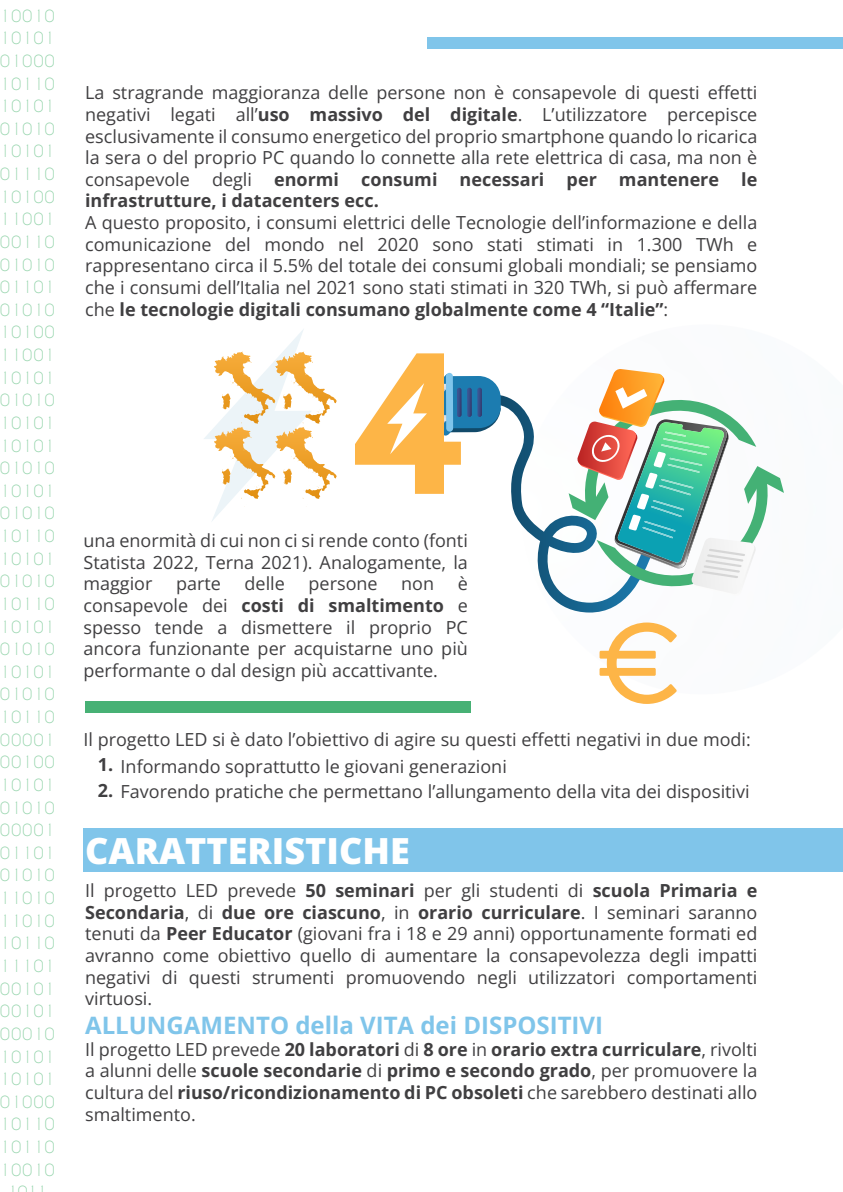
<style>
.page{position:relative;width:843px;height:1192px;background:#fff}
.page>*{position:absolute;margin:0;border:0;box-sizing:border-box;transform-origin:0 0}
.t1{font:112.2px "Acherus Grotesque";color:#fdb547}
.t2{font:800 36px "Open Sans";color:#fff}
.t3{font:700 24px "Open Sans";color:#80c5ea}
.t4{font:18px/21.6px "Open Sans";color:#403f41;text-align:justify}
.t5{font:700 18px "Open Sans";color:#403f41}
.t6{font:16px/22.6px "Caviar Dreams";letter-spacing:.085em;color:rgb(43 169 88/.5);text-align:center}
.s1{font-weight:700}
</style>
<div class="page">
<div style="left:83px;top:828px;width:759px;height:43px;background:#80c5ea"></div>
<svg style="left:204px;top:329px;width:132px;height:192px"></svg>
<svg style="left:355px;top:353px;width:428px;height:259px"></svg>
<div style="left:85px;top:701px;width:385px;height:11px;background:#47b175"></div>
<div style="left:427px;top:38px;width:415px;height:11px;background:#80c5ea"></div>
<p class="t6" style="left:0;top:6px;width:56px">10010<br>10101<br>01000<br>10110<br>10101<br>01010<br>10101<br>01110<br>10100<br>11001<br>00110<br>01010<br>01101<br>01010<br>10100<br>11001<br>10101<br>01010<br>10101<br>10101<br>01010<br>10101<br>01010<br>10110<br>10101<br>01010<br>10110<br>10101<br>01010<br>10101<br>01010<br>10110<br>00001<br>00100<br>10101<br>01010<br>00001<br>01101<br>01010<br>11010<br>11010<br>10110<br>11101<br>00101<br>00101<br>00010<br>10101<br>10101<br>01000<br>10110<br>10110<br>10010<br>1 11</p>
<p class="t4" style="left:85px;top:82px;width:673px">La stragrande maggioranza delle persone non è consapevole di questi effetti negativi legati all’<span class="s1">uso massivo del digitale</span>. L’utilizzatore percepisce esclusivamente il consumo energetico del proprio smartphone quando lo ricarica la sera o del proprio PC quando lo connette alla rete elettrica di casa, ma non è consapevole degli <span class="s1">enormi consumi necessari per mantenere le infrastrutture, i datacenters ecc.</span></p>
<p class="t4" style="left:85px;top:211px;width:673px">A questo proposito, i consumi elettrici delle Tecnologie dell’informazione e della comunicazione del mondo nel 2020 sono stati stimati in 1.300 TWh e rappresentano circa il 5.5% del totale dei consumi globali mondiali; se pensiamo che i consumi dell’Italia nel 2021 sono stati stimati in 320 TWh, si può affermare che <span class="s1">le tecnologie digitali consumano globalmente come 4 “Italie”</span>:</p>
<p class="t4" style="left:83px;top:529px;width:386px">una enormità di cui non ci si rende conto (fonti Statista 2022, Terna 2021). Analogamente, la maggior</p>
<p class="t4" style="left:83px;top:572px;width:386px;text-indent:374px">è consapevole dei <span class="s1">costi di smaltimento</span> e spesso tende a dismettere il proprio PC ancora funzionante per acquistarne uno più performante o dal design più accattivante.</p>
<p class="t4" style="left:176px;top:572px;width:46px">parte</p>
<p class="t4" style="left:244px;top:572px;width:42px">delle</p>
<p class="t4" style="left:308px;top:572px;width:71px">persone</p>
<p class="t4" style="left:401px;top:572px;width:34px">non</p>
<h1 class="t1" style="left:596px;top:590px;width:87px">€</h1>
<p class="t4" style="left:121px;top:725px;width:631px;line-height:26.6px;text-indent:-37px">Il progetto LED si è dato l’obiettivo di agire su questi effetti negativi in due modi:<br>Informando soprattutto le giovani generazioni</p>
<p class="t4" style="left:98px;top:780px;width:653px"><span class="s1">2.</span> Favorendo pratiche che permettano l’allungamento della vita dei dispositivi</p>
<p class="t5" style="left:98px;top:751px;width:17px">1.</p>
<h2 class="t2" style="left:85px;top:825px;width:326px">CARATTERISTICHE</h2>
<p class="t4" style="left:85px;top:879px;width:673px">Il progetto LED prevede <span class="s1">50 seminari</span> per gli studenti di <span class="s1">scuola Primaria e Secondaria</span>, di <span class="s1">due ore ciascuno</span>, in <span class="s1">orario curriculare</span>. I seminari saranno tenuti da <span class="s1">Peer Educator</span> (giovani fra i 18 e 29 anni) opportunamente formati ed avranno come obiettivo quello di aumentare la consapevolezza degli impatti negativi di questi strumenti promuovendo negli utilizzatori comportamenti virtuosi.</p>
<h3 class="t3" style="left:85px;top:1008px;width:519px">ALLUNGAMENTO della VITA dei DISPOSITIVI</h3>
<p class="t4" style="left:85px;top:1037px;width:673px">Il progetto LED prevede <span class="s1">20 laboratori</span> di <span class="s1">8 ore</span> in <span class="s1">orario extra curriculare</span>, rivolti a alunni delle <span class="s1">scuole secondarie</span> di <span class="s1">primo e secondo grado</span>, per promuovere la cultura del <span class="s1">riuso/ricondizionamento di PC obsoleti</span> che sarebbero destinati allo smaltimento.</p>
</div>
